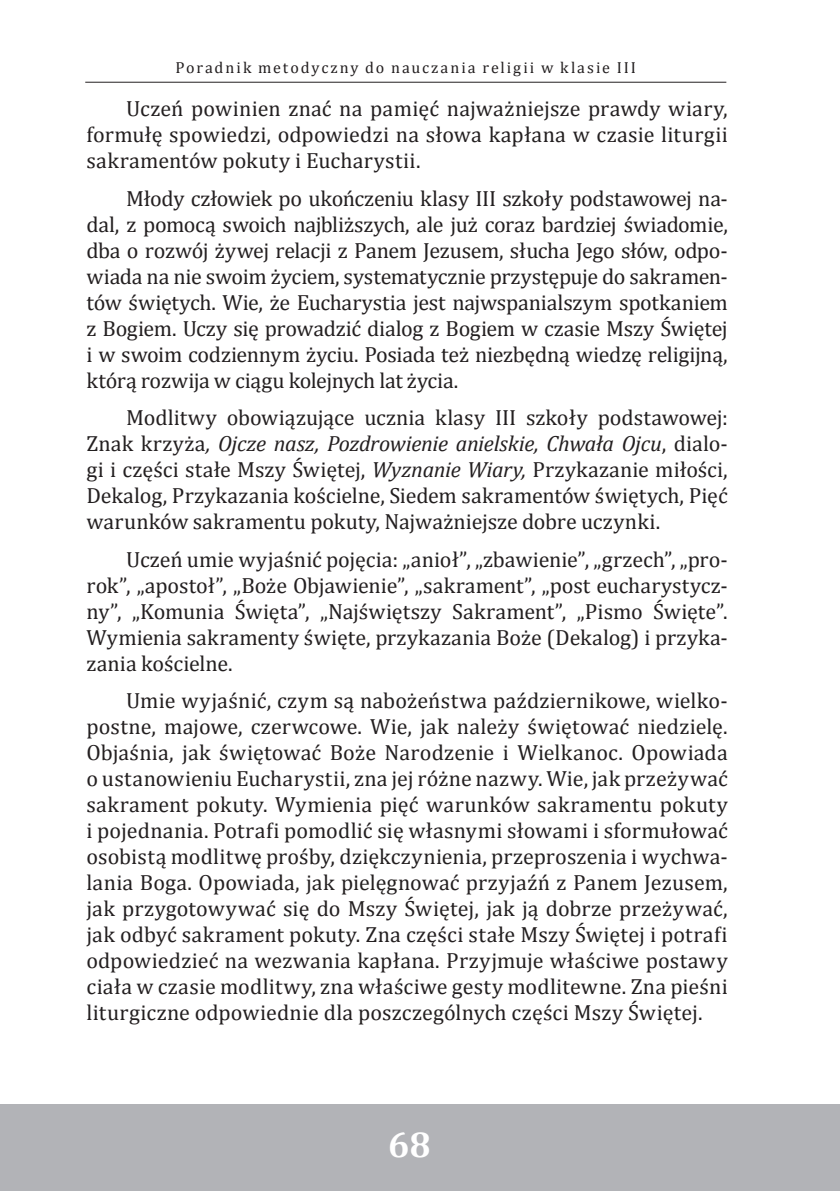
<style>
.page{position:relative;width:840px;height:1191px;background:#fff}
.page>*{position:absolute;margin:0;border:0;box-sizing:border-box;transform-origin:0 0}
.t1{font:700 36px "Cambria";color:#fff}
.t2{font:22px/26px "Cambria";letter-spacing:.005em;color:#231f20;text-align:justify}
.t3{font:16px "Cambria";letter-spacing:.12em;color:#231f20}
.s1{font-style:italic}
</style>
<div class="page">
<div style="left:0;top:1104px;width:839px;height:87px;background:#b2b3b7"></div>
<hr style="left:85px;top:82px;width:641px;height:1px;background:#231f20">
<p class="t3" style="left:175px;top:58px;width:462px">Poradnik metodyczny do nauczania religii w klasie III</p>
<p class="t2" style="left:86px;top:96px;width:642px;text-indent:40px">Uczeń powinien znać na pamięć najważniejsze prawdy wiary, formułę spowiedzi, odpowiedzi na słowa kapłana w czasie liturgii sakramentów pokuty i Eucharystii.</p>
<p class="t2" style="left:86px;top:185px;width:642px;text-indent:40px">Młody człowiek po ukończeniu klasy III szkoły podstawowej na&shy;dal, z pomocą swoich najbliższych, ale już coraz bardziej świadomie, dba o rozwój żywej relacji z Panem Jezusem, słucha Jego słów, odpo&shy;wiada na nie swoim życiem, systematycznie przystępuje do sakramen&shy;tów świętych. Wie, że Eucharystia jest najwspanialszym spotkaniem z Bogiem. Uczy się prowadzić dialog z Bogiem w czasie Mszy Świętej i w swoim codziennym życiu. Posiada też niezbędną wiedzę religijną, którą rozwija w ciągu kolejnych lat życia.</p>
<p class="t2" style="left:86px;top:404px;width:642px;text-indent:40px">Modlitwy obowiązujące ucznia klasy III szkoły podstawowej:<br>Znak krzyża<span class="s1">, Ojcze nasz, Pozdrowienie anielskie, Chwała Ojcu</span>, dialo&shy;gi i części stałe Mszy Świętej, <span class="s1">Wyznanie Wiary,</span> Przykazanie miłości, Dekalog, Przykazania kościelne, Siedem sakramentów świętych, Pięć warunków sakramentu pokuty, Najważniejsze dobre uczynki.</p>
<p class="t2" style="left:86px;top:546px;width:642px;text-indent:40px">Uczeń umie wyjaśnić pojęcia: „anioł”, „zbawienie”, „grzech”, „pro&shy;rok”, „apostoł”, „Boże Objawienie”, „sakrament”, „post eucharystycz&shy;ny”, „Komunia Święta”, „Najświętszy Sakrament”, „Pismo Święte”.<br>Wymienia sakramenty święte, przykazania Boże (Dekalog) i przyka&shy;zania kościelne.</p>
<p class="t2" style="left:86px;top:687px;width:642px;text-indent:40px">Umie wyjaśnić, czym są nabożeństwa październikowe, wielko&shy;postne, majowe, czerwcowe. Wie, jak należy świętować niedzielę.<br>Objaśnia, jak świętować Boże Narodzenie i Wielkanoc. Opowiada o ustanowieniu Eucharystii, zna jej różne nazwy. Wie, jak przeżywać sakrament pokuty. Wymienia pięć warunków sakramentu pokuty i pojednania. Potrafi pomodlić się własnymi słowami i sformułować osobistą modlitwę prośby, dziękczynienia, przeproszenia i wychwa&shy;lania Boga. Opowiada, jak pielęgnować przyjaźń z Panem Jezusem, jak przygotowywać się do Mszy Świętej, jak ją dobrze przeżywać, jak odbyć sakrament pokuty. Zna części stałe Mszy Świętej i potrafi odpowiedzieć na wezwania kapłana. Przyjmuje właściwe postawy ciała w czasie modlitwy, zna właściwe gesty modlitewne. Zna pieśni liturgiczne odpowiednie dla poszczególnych części Mszy Świętej.</p>
<p class="t1" style="left:388px;top:1118px;width:44px">68</p>
</div>
